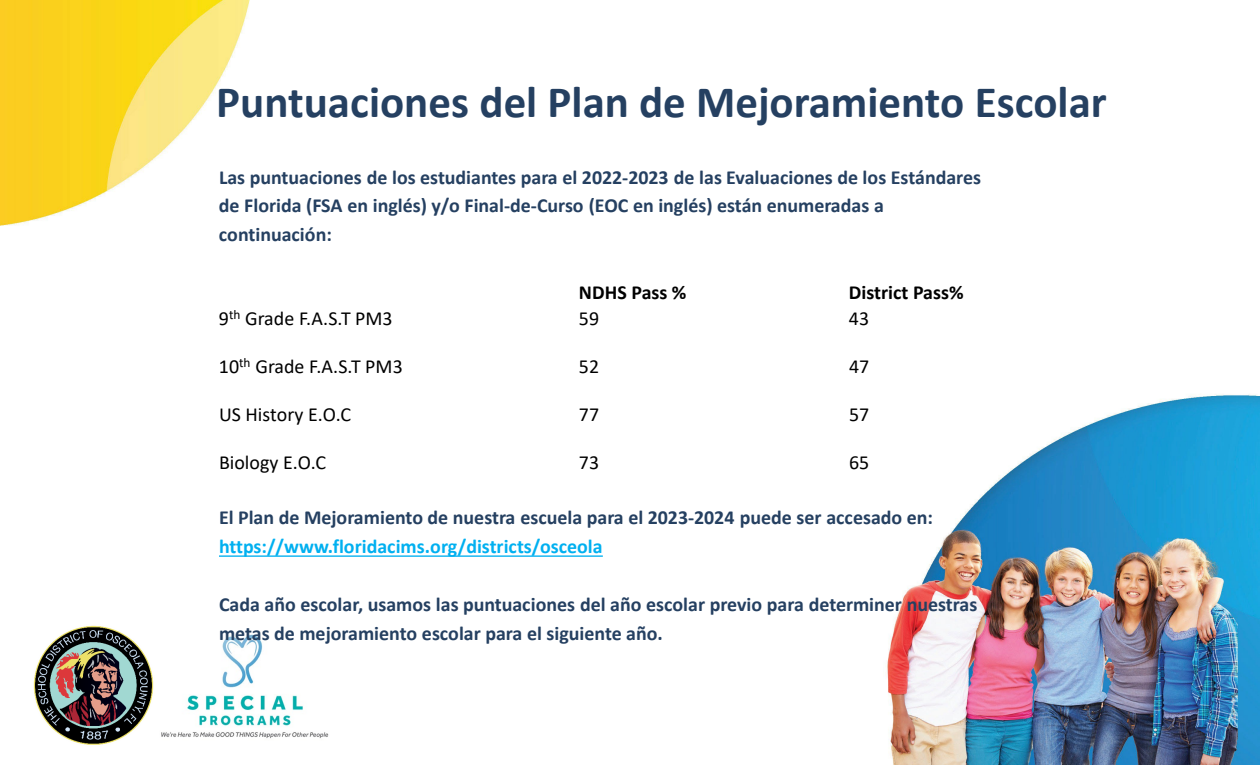
<style>
.page{position:relative;width:1260px;height:765px;background:#fff}
.page>*{position:absolute;margin:0;border:0;box-sizing:border-box;transform-origin:0 0}
.t1{font:700 45px "Calibri";color:#254061}
.t2{font:700 20px/28.8px "Calibri";color:#254061}
.t3{font:20px "Calibri";color:#000}
.t4{font:700 20px "Calibri";color:#000}
.s1{color:#00b0f0}
</style>
<div class="page">
<img style="left:0;top:0;width:1260px;height:765px">
<img style="left:30px;top:622px;width:126px;height:127px">
<img style="left:156px;top:629px;width:180px;height:120px">
<svg style="left:219px;top:555px;width:384px;height:2px"></svg>
<p class="t1" style="left:216px;top:70px;width:892px">Puntuaciones del Plan de Mejoramiento Escolar</p>
<p class="t2" style="left:219px;top:162px;width:764px">Las puntuaciones de los estudiantes para el 2022-2023 de las Evaluaciones de los Estándares de Florida (FSA en inglés) y/o Final-de-Curso (EOC en inglés) están enumeradas a continuación:</p>
<p class="t4" style="left:579px;top:278px;width:109px">NDHS Pass %</p>
<p class="t4" style="left:849px;top:278px;width:116px">District Pass%</p>
<p class="t3" style="left:219px;top:304px;width:175px">9<sup>th</sup> Grade F.A.S.T PM3</p>
<p class="t3" style="left:579px;top:304px;width:22px">59</p>
<p class="t3" style="left:849px;top:304px;width:22px">43</p>
<p class="t3" style="left:219px;top:352px;width:185px">10<sup>th</sup> Grade F.A.S.T PM3</p>
<p class="t3" style="left:579px;top:352px;width:22px">52</p>
<p class="t3" style="left:849px;top:352px;width:22px">47</p>
<p class="t3" style="left:219px;top:400px;width:134px">US History E.O.C</p>
<p class="t3" style="left:579px;top:400px;width:22px">77</p>
<p class="t3" style="left:849px;top:400px;width:22px">57</p>
<p class="t3" style="left:219px;top:448px;width:109px">Biology E.O.C</p>
<p class="t3" style="left:579px;top:448px;width:22px">73</p>
<p class="t3" style="left:849px;top:448px;width:22px">65</p>
<p class="t2" style="left:219px;top:503px;width:716px">El Plan de Mejoramiento de nuestra escuela para el 2023-2024 puede ser accesado en: <span class="s1">https://www.floridacims.org/districts/osceola</span></p>
<p class="t2" style="left:219px;top:590px;width:760px">Cada año escolar, usamos las puntuaciones del año escolar previo para determiner nuestras metas de mejoramiento escolar para el siguiente año.</p>
</div>
